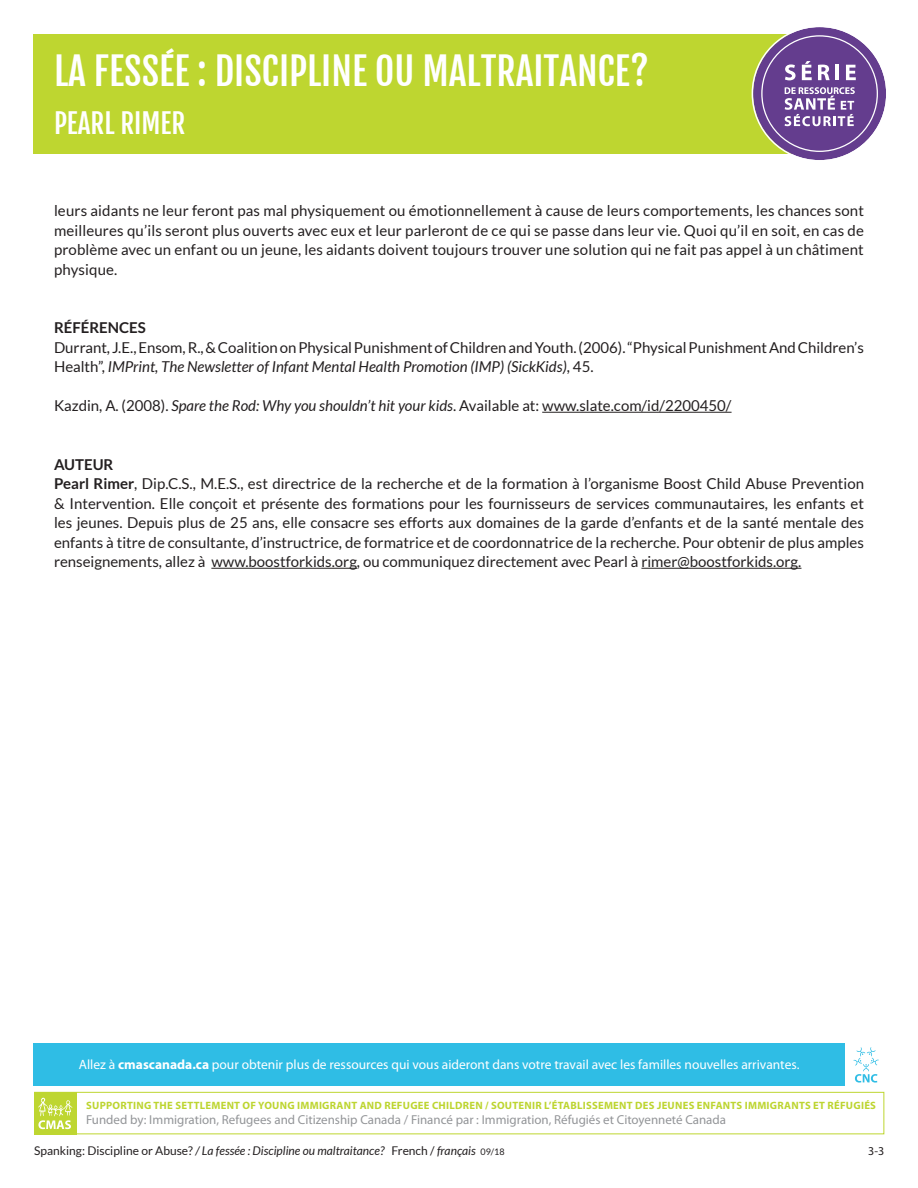
<style>
.page{position:relative;width:918px;height:1188px;background:#fff}
.page>*{position:absolute;margin:0;border:0;box-sizing:border-box;transform-origin:0 0}
.t1{font:37.5px "Fjalla One";color:#fff}
.t2{font:27px "Fjalla One";color:#fff}
.t3{font:15px/19.5px "Lato";color:#231f20}
.t4{font:700 15px "Lato";color:#231f20}
.t5{font:13.5px "Myriad Pro";color:#fff}
.t6{font:12.9px "Myriad Pro";color:#939598}
.t7{font:italic 12px "Lato";color:#231f20}
.t8{font:12px "Myriad Pro";color:#231f20}
.t9{font:700 10.65px "Myriad Pro";letter-spacing:.025em;color:#bdd530}
.s1{font-style:italic}
.s2{font-weight:700}
.s3{font-style:normal}
.s4{font-style:normal;font-size:9px}
</style>
<div class="page">
<div style="left:34px;top:1044px;width:850px;height:42px;background:#2fbde5"></div>
<div style="left:34px;top:1092px;width:850px;height:42px;border:1px solid #bed630"></div>
<div style="left:34px;top:1092px;width:42px;height:42px;background:#bed631"></div>
<svg style="left:38px;top:1097px;width:35px;height:32px"></svg>
<div style="left:845px;top:1043px;width:43px;height:43px;background:#fff"></div>
<svg style="left:854px;top:1047px;width:25px;height:36px"></svg>
<div style="left:34px;top:34px;width:788px;height:119px;background:#bed630"></div>
<svg style="left:752px;top:27px;width:134px;height:133px"></svg>
<hr style="left:542px;top:412px;width:190px;height:1px;background:#231f20">
<hr style="left:211px;top:568px;width:146px;height:1px;background:#231f20">
<hr style="left:641px;top:568px;width:160px;height:1px;background:#231f20">
<h1 class="t1" style="left:54px;top:48px;width:596px">LA FESSÉE : DISCIPLINE OU MALTRAITANCE?</h1>
<h2 class="t2" style="left:54px;top:107px;width:133px">PEARL RIMER</h2>
<p class="t3" style="left:54px;top:201px;width:812px;text-align:justify">leurs aidants ne leur feront pas mal physiquement ou émotionnellement à cause de leurs comportements, les chances sont meilleures qu’ils seront plus ouverts avec eux et leur parleront de ce qui se passe dans leur vie. Quoi qu’il en soit, en cas de problème avec un enfant ou un jeune, les aidants doivent toujours trouver une solution qui ne fait pas appel à un châtiment physique.</p>
<p class="t4" style="left:54px;top:319px;width:93px">Références</p>
<p class="t3" style="left:54px;top:337px;width:811px">Durrant, J.E., Ensom, R., &amp; Coalition on Physical Punishment of Children and Youth. (2006). “Physical Punishment And Children’s<br>Health”, <span class="s1">IMPrint, The Newsletter of Infant Mental Health Promotion (IMP) (SickKids)</span>, 45.</p>
<p class="t3" style="left:54px;top:396px;width:679px">Kazdin, A. (2008). <span class="s1">Spare the Rod: Why you shouldn’t hit your kids</span>. Available at: www.slate.com/id/2200450/</p>
<p class="t3" style="left:54px;top:454px;width:812px"><span class="s2">AUTEUR<br>Pearl Rimer</span>, Dip.C.S., M.E.S., est directrice de la recherche et de la formation à l’organisme Boost Child Abuse Prevention &amp; Intervention. Elle conçoit et présente des formations pour les fournisseurs de services communautaires, les enfants et les jeunes. Depuis plus de 25 ans, elle consacre ses efforts aux domaines de la garde d’enfants et de la santé mentale des enfants à titre de consultante, d’instructrice, de formatrice et de coordonnatrice de la recherche. Pour obtenir de plus amples renseignements, allez à www.boostforkids.org, ou communiquez directement avec Pearl à rimer@boostforkids.org.</p>
<p class="t5" style="left:79px;top:1056px;width:722px">Allez à <span class="s2">cmascanada.ca</span> pour obtenir plus de ressources qui vous aideront dans votre travail avec les familles nouvelles arrivantes.</p>
<p class="t9" style="left:86px;top:1098px;width:791px">SUPPORTING THE SETTLEMENT OF YOUNG IMMIGRANT AND REFUGEE CHILDREN / SOUTENIR L’ÉTABLISSEMENT DES JEUNES ENFANTS IMMIGRANTS ET RÉFUGIÉS</p>
<p class="t6" style="left:86px;top:1112px;width:642px">Funded by: Immigration, Refugees and Citizenship Canada / Financé par : Immigration, Réfugiés et Citoyenneté Canada</p>
<p class="t7" style="left:34px;top:1144px;width:472px"><span class="s3">Spanking: Discipline or Abuse?</span> / La fessée : Discipline ou maltraitance? <span class="s3">French /</span> français <span class="s4">09/18</span></p>
<p class="t8" style="left:868px;top:1144px;width:17px">3-3</p>
</div>
